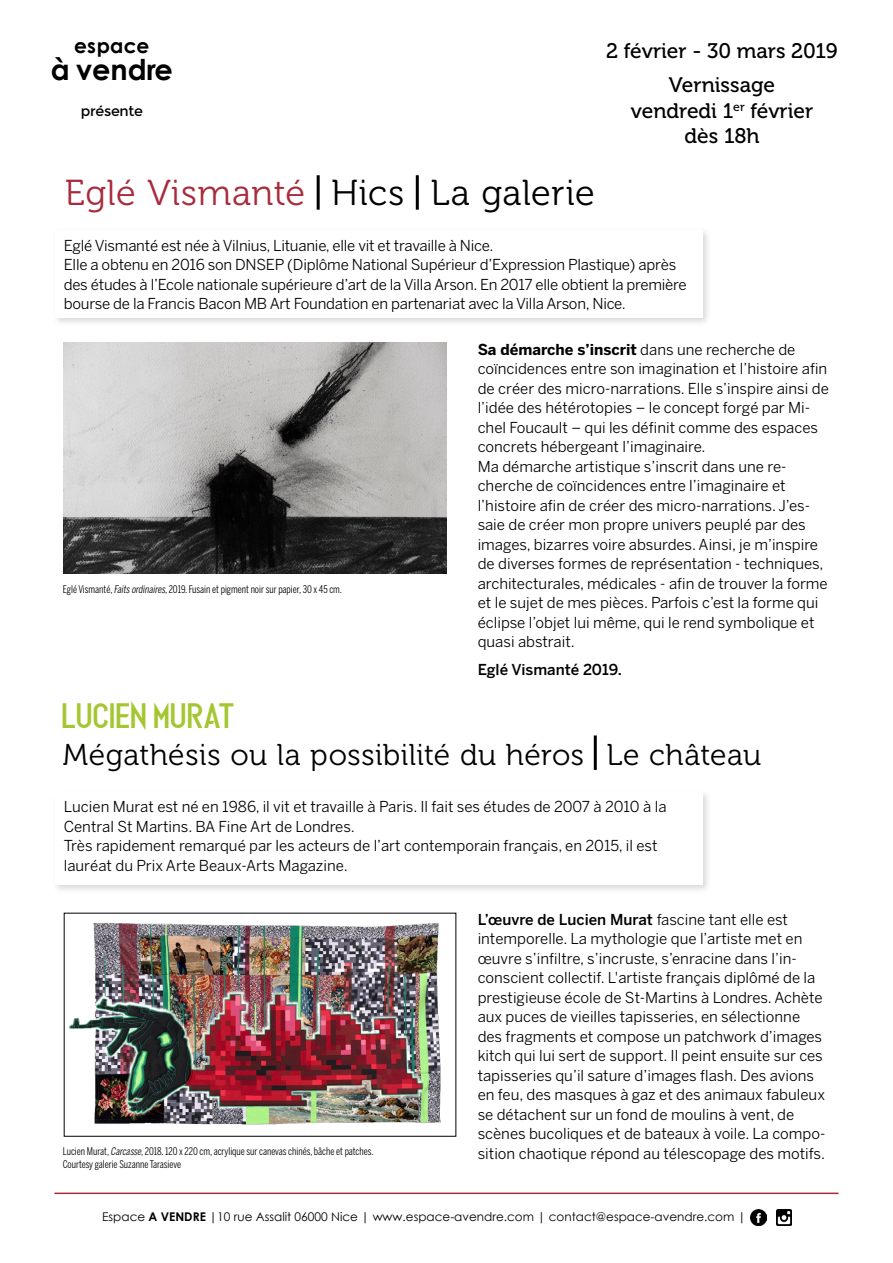
<style>
.page{position:relative;width:893px;height:1263px;background:#fff}
.page>*{position:absolute;margin:0;border:0;box-sizing:border-box;transform-origin:0 0}
.t1{font:36px "Museo 300";letter-spacing:.01em;color:#000}
.t2{font:36px "Europhonic";letter-spacing:.025em;color:#a4c731}
.t3{font:30px "Museo 300";letter-spacing:.015em;color:#000}
.t4{font:700 28.8px "Century Gothic";color:#000}
.t5{font:21px/34px "Museo 500";color:#000;text-align:center}
.t6{font:700 20.1px "Century Gothic";color:#000}
.t7{font:15px/19.5px "Benton Sans";color:#000}
.t8{font:500 15px "Benton Sans";color:#000}
.t9{font:14.25px "Montserrat";letter-spacing:-.02em;color:#000}
.t10{font:12px "Century Gothic";color:#000}
.t11{font:10.5px/12.6px "Benton Sans Comp";color:#000}
.s1{color:#a82b3b}
.s2{font-weight:700}
.s3{font-style:italic}
.s4{font-weight:500}
</style>
<div class="page">
<img style="left:751px;top:1210px;width:15px;height:15px">
<img style="left:776px;top:1210px;width:16px;height:15px">
<hr style="left:54px;top:1192px;width:784px;height:2px;background:#a82b3b">
<div style="left:52px;top:227px;width:660px;height:100px;background:#000;opacity:.15"></div>
<div style="left:55px;top:230px;width:648px;height:88px;background:#fff"></div>
<hr style="left:317px;top:175px;width:3px;height:35px;background:#000">
<hr style="left:416px;top:175px;width:3px;height:35px;background:#000">
<img style="left:64px;top:343px;width:382px;height:230px">
<hr style="left:594px;top:735px;width:3px;height:35px;background:#000">
<img style="left:69px;top:923px;width:372px;height:202px">
<div style="left:52px;top:789px;width:660px;height:105px;background:#000;opacity:.15"></div>
<div style="left:55px;top:792px;width:648px;height:93px;background:#fff"></div>
<h3 class="t6" style="left:74px;top:34px;width:77px">espace</h3>
<h3 class="t4" style="left:51px;top:52px;width:124px">à vendre</h3>
<p class="t9" style="left:81px;top:103px;width:64px">présente</p>
<h3 class="t5" style="left:606px;top:34px;width:233px">2 février - 30 mars 2019<br>Vernissage</h3>
<h3 class="t5" style="left:631px;top:98px;width:184px;line-height:25.5px">vendredi 1<sup>er</sup> février dès 18h</h3>
<h1 class="t1" style="left:65px;top:173px;width:532px"><span class="s1">Eglé Vismanté</span> Hics La galerie</h1>
<p class="t7" style="left:64px;top:235px;width:624px">Eglé Vismanté est née à Vilnius, Lituanie, elle vit et travaille à Nice.<br>Elle a obtenu en 2016 son DNSEP (Diplôme National Supérieur d’Expression Plastique) après des études à l’Ecole nationale supérieure d’art de la Villa Arson. En 2017 elle obtient la première bourse de la Francis Bacon MB Art Foundation en partenariat avec la Villa Arson, Nice.</p>
<p class="t7" style="left:478px;top:339px;width:353px"><span class="s2">Sa démarche s’inscrit</span> dans une recherche de coïncidences entre son imagination et l’histoire afin de créer des micro-narrations. Elle s’inspire ainsi de l’idée des hétérotopies – le concept forgé par Mi&shy;chel Foucault – qui les définit comme des espaces concrets hébergeant l’imaginaire.<br>Ma démarche artistique s’inscrit dans une re&shy;cherche de coïncidences entre l’imaginaire et l’histoire afin de créer des micro-narrations. J’es&shy;saie de créer mon propre univers peuplé par des images, bizarres voire absurdes. Ainsi, je m’inspire de diverses formes de représentation - techniques, architecturales, médicales - afin de trouver la forme et le sujet de mes pièces. Parfois c’est la forme qui éclipse l’objet lui même, qui le rend symbolique et quasi abstrait.</p>
<p class="t8" style="left:478px;top:661px;width:146px">Eglé Vismanté 2019.</p>
<p class="t11" style="left:63px;top:583px;width:281px">Eglé Vismanté, <span class="s3">Faitsordinaires</span>, 2019. Fusain et pigment noir sur papier, 30 x 45 cm.</p>
<h1 class="t2" style="left:63px;top:699px;width:174px">LUCIEN MURAT</h1>
<h2 class="t3" style="left:63px;top:739px;width:700px">Mégathésis ou la possibilité du héros Le château</h2>
<p class="t7" style="left:64px;top:797px;width:604px">Lucien Murat est né en 1986, il vit et travaille à Paris. Il fait ses études de 2007 à 2010 à la Central St Martins. BA Fine Art de Londres.<br>Très rapidement remarqué par les acteurs de l’art contemporain français, en 2015, il est lauréat du Prix Arte Beaux-Arts Magazine.</p>
<p class="t7" style="left:478px;top:909px;width:349px"><span class="s4">L’œuvre de Lucien Murat</span> fascine tant elle est intemporelle. La mythologie que l’artiste met en œuvre s’infiltre, s’incruste, s’enracine dans l’in&shy;conscient collectif. L'artiste français diplômé de la prestigieuse école de St-Martins à Londres. Achète aux puces de vieilles tapisseries, en sélectionne des fragments et compose un patchwork d’images kitch qui lui sert de support. Il peint ensuite sur ces tapisseries qu’il sature d’images flash. Des avions en feu, des masques à gaz et des animaux fabuleux se détachent sur un fond de moulins à vent, de scènes bucoliques et de bateaux à voile. La compo&shy;sition chaotique répond au télescopage des motifs.</p>
<p class="t11" style="left:63px;top:1145px;width:312px">Lucien Murat, <span class="s3">Carcasse</span>, 2018. 120 x 220 cm, acrylique sur canevas chinés, bâche et patches.<br>Courtesy galerie Suzanne Tarasieve</p>
<p class="t10" style="left:102px;top:1209px;width:645px">Espace <span class="s2">A VENDRE</span> |10 rue Assalit 06000 Nice | www.espace-avendre.com | contact@espace-avendre.com |</p>
</div>
